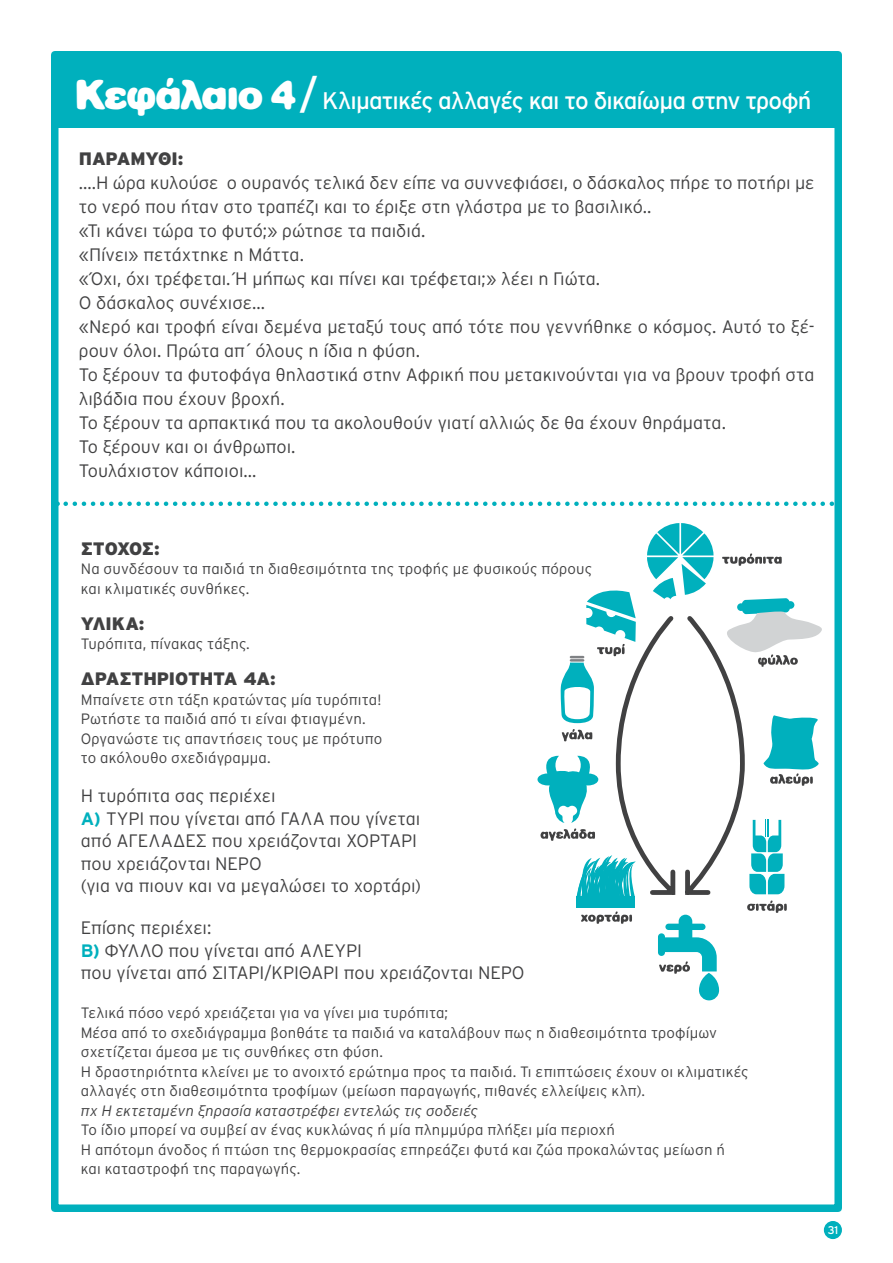
<style>
.page{position:relative;width:893px;height:1263px;background:#fff}
.page>*{position:absolute;margin:0;border:0;box-sizing:border-box;transform-origin:0 0}
.t1{font:24px "Interstate GR";letter-spacing:-.04em;color:#fff}
.t2{font:300 18px/24px "Interstate GR";color:#414142}
.t3{font:900 18px "Interstate GR";letter-spacing:-.015em;color:#414142}
.t4{font:300 15px/19.5px "Interstate GR";letter-spacing:.01em;color:#414142}
.t5{font:italic 300 15px "Interstate GR";letter-spacing:.005em;color:#414142}
.t6{font:11.25px "Interstate GR";color:#fff}
.s1{font-family:"CF Fat";font-size:42px}
.s2{font-size:42px}
.s3{font-weight:700;color:#00b0bd}
</style>
<div class="page">
<div style="left:824px;top:1221px;width:18px;height:18px;background:#00b0bd;border-radius:50%"></div>
<div style="left:51px;top:51px;width:791px;height:1161px;border:8px solid #00b0bd"></div>
<div style="left:56px;top:57px;width:783px;height:71px;background:#00b0bd"></div>
<svg style="left:66px;top:501px;width:772px;height:5px"></svg>
<svg style="left:537px;top:523px;width:285px;height:477px"></svg>
<h1 class="t1" style="left:75px;top:87px;width:738px"><span class="s1">Κεφάλαιο 4</span> <span class="s2">/</span> Κλιματικές αλλαγές και το δικαίωμα στην τροφή</h1>
<p class="t3" style="left:79px;top:149px;width:28px">ΠΑΡΑΜΥ</p>
<p class="t3" style="left:158px;top:149px;width:27px">ΘΙ:</p>
<p class="t2" style="left:79px;top:171px;width:737px">….Η ώρα κυλούσε ο ουρανός τελικά δεν είπε να συννεφιάσει, ο δάσκαλος πήρε το ποτήρι με το νερό που ήταν στο τραπέζι και το έριξε στη γλάστρα με το βασιλικό..<br>«Τι κάνει τώρα το φυτό;» ρώτησε τα παιδιά.<br>«Πίνει» πετάχτηκε η Μάττα.<br>«Όχι, όχι τρέφεται. Ή μήπως και πίνει και τρέφεται;» λέει η Γιώτα.<br>Ο δάσκαλος συνέχισε…<br>«Νερό και τροφή είναι δεμένα μεταξύ τους από τότε που γεννήθηκε ο κόσμος. Αυτό το ξέ&shy;ρουν όλοι. Πρώτα απ΄ όλους η ίδια η φύση.<br>Το ξέρουν τα φυτοφάγα θηλαστικά στην Αφρική που μετακινούνται για να βρουν τροφή στα λιβάδια που έχουν βροχή.<br>Το ξέρουν τα αρπακτικά που τα ακολουθούν γιατί αλλιώς δε θα έχουν θηράματα.<br>Το ξέρουν και οι άνθρωποι.<br>Τουλάχιστον κάποιοι…</p>
<p class="t3" style="left:81px;top:538px;width:80px">Στόχος:</p>
<p class="t4" style="left:81px;top:559px;width:513px">Να συνδέσουν τα παιδιά τη διαθεσιμότητα της τροφής με φυσικούς πόρους και κλιματικές συνθήκες.</p>
<p class="t3" style="left:81px;top:613px;width:65px">Υλικά:</p>
<p class="t4" style="left:81px;top:634px;width:171px">Τυρόπιτα, πίνακας τάξης.</p>
<p class="t3" style="left:81px;top:668px;width:196px">Δραστηριότητα 4α:</p>
<p class="t4" style="left:81px;top:689px;width:303px">Μπαίνετε στη τάξη κρατώντας μία τυρόπιτα!<br>Ρωτήστε τα παιδιά από τι είναι φτιαγμένη.<br>Οργανώστε τις απαντήσεις τους με πρότυπο το ακόλουθο σχεδιάγραμμα.</p>
<p class="t2" style="left:81px;top:784px;width:342px;line-height:22.5px">Η τυρόπιτα σας περιέχει<br><span class="s3">Α)</span> ΤΥΡΙ που γίνεται από ΓΑΛΑ που γίνεται από ΑΓΕΛΑΔΕΣ που χρειάζονται ΧΟΡΤΑΡΙ που χρειάζονται ΝΕΡΟ<br>(για να πιουν και να μεγαλώσει το χορτάρι)</p>
<p class="t2" style="left:81px;top:916px;width:445px;line-height:22.5px">Επίσης περιέχει:<br><span class="s3">Β)</span> ΦΥΛΛΟ που γίνεται από ΑΛΕΥΡΙ<br>που γίνεται από ΣΙΤΑΡΙ/ΚΡΙΘΑΡΙ που χρειάζονται ΝΕΡΟ</p>
<p class="t4" style="left:81px;top:1003px;width:669px">Τελικά πόσο νερό χρειάζεται για να γίνει μια τυρόπιτα;<br>Μέσα από το σχεδιάγραμμα βοηθάτε τα παιδιά να καταλάβουν πως η διαθεσιμότητα τροφίμων σχετίζεται άμεσα με τις συνθήκες στη φύση.<br>Η δραστηριότητα κλείνει με το ανοιχτό ερώτημα προς τα παιδιά. Τι επιπτώσεις έχουν οι κλιματικές αλλαγές στη διαθεσιμότητα τροφίμων (μείωση παραγωγής, πιθανές ελλείψεις κλπ).</p>
<p class="t5" style="left:81px;top:1102px;width:399px">πχ Η εκτεταμένη ξηρασία καταστρέφει εντελώς τις σοδειές</p>
<p class="t4" style="left:81px;top:1120px;width:646px">Το ίδιο μπορεί να συμβεί αν ένας κυκλώνας ή μία πλημμύρα πλήξει μία περιοχή<br>Η απότομη άνοδος ή πτώση της θερμοκρασίας επηρεάζει φυτά και ζώα προκαλώντας μείωση ή και καταστροφή της παραγωγής.</p>
<p class="t6" style="left:828px;top:1223px;width:12px">31</p>
</div>
